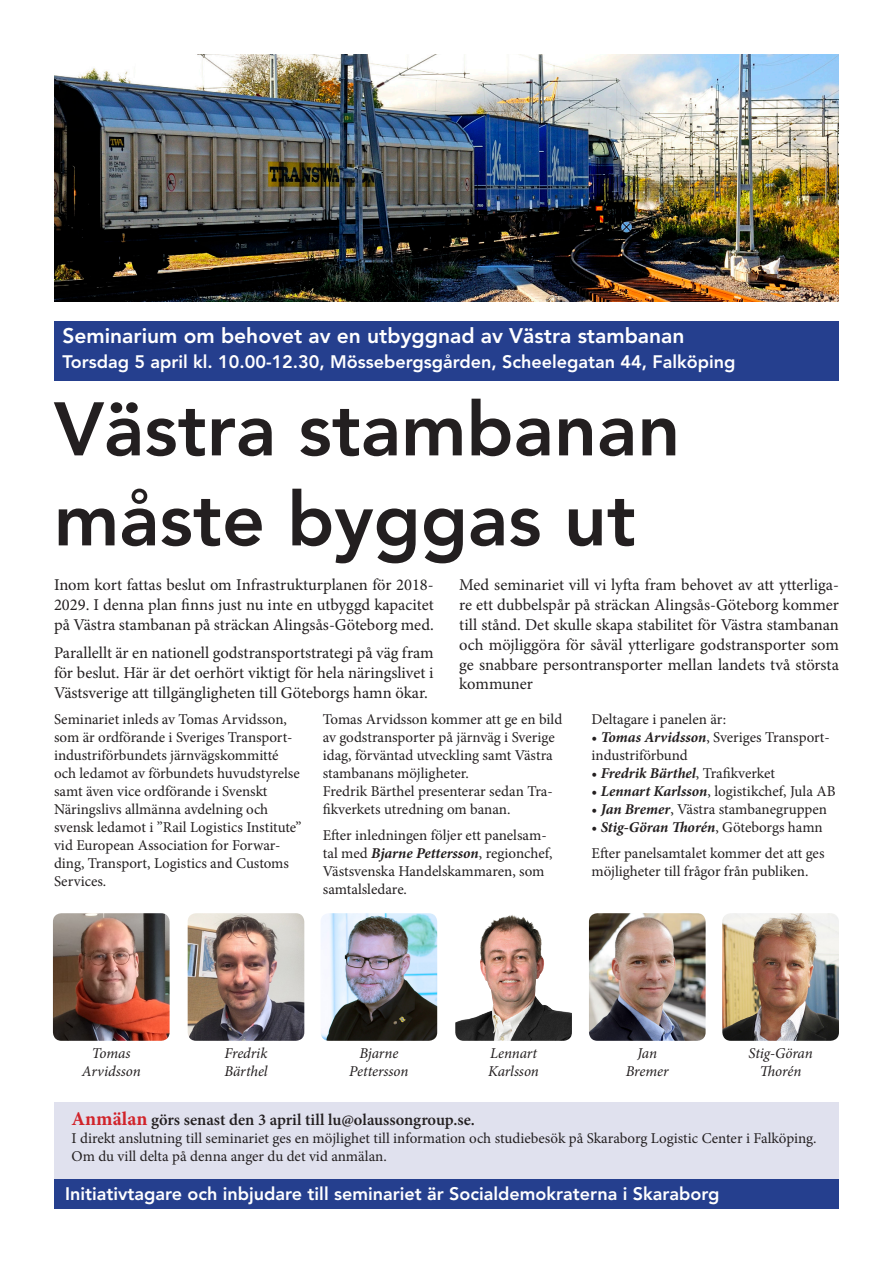
<style>
.page{position:relative;width:893px;height:1263px;background:#fff}
.page>*{position:absolute;margin:0;border:0;box-sizing:border-box;transform-origin:0 0}
.t1{font:800 75px "Avenir";color:#231f20}
.t2{font:800 21px "Avenir";color:#fff}
.t3{font:800 18px "Avenir";color:#fff}
.t4{font:16.5px/19.8px "Minion Pro";color:#231f20;text-align:justify}
.t5{font:600 16.5px "Minion Pro";letter-spacing:-.005em;color:#231f20}
.t6{font:15px/18px "Minion Pro";letter-spacing:-.005em;color:#231f20}
.t7{font:italic 15px "Minion Pro";letter-spacing:-.01em;color:#231f20}
.t8{font:italic 700 15px "Minion Pro";letter-spacing:-.005em;color:#231f20}
.s1{font-weight:700;font-style:italic}
.s2{font-weight:400;font-style:normal}
.s3{font-weight:700;font-size:19.5px;color:#d1232a}
</style>
<div class="page">
<div style="left:54px;top:1102px;width:785px;height:77px;background:#e0e1ee"></div>
<img style="left:54px;top:54px;width:785px;height:248px">
<img style="left:53px;top:913px;width:117px;height:128px">
<img style="left:321px;top:913px;width:116px;height:128px">
<img style="left:485px;top:915px;width:27px;height:16px">
<img style="left:589px;top:913px;width:117px;height:128px">
<img style="left:188px;top:913px;width:116px;height:128px">
<div style="left:54px;top:321px;width:785px;height:60px;background:#253f8e"></div>
<div style="left:54px;top:1179px;width:785px;height:30px;background:#253f8e"></div>
<img style="left:722px;top:913px;width:117px;height:128px">
<p class="t2" style="left:62px;top:323px;width:624px">Seminarium om behovet av en utbyggnad av Västra stambanan</p>
<p class="t3" style="left:62px;top:352px;width:675px">Torsdag 5 april kl. 10.00-12.30, Mössebergsgården, Scheelegatan 44, Falköping</p>
<p class="t1" style="left:54px;top:385px;width:628px">Västra stambanan</p>
<p class="t1" style="left:54px;top:475px;width:583px">måste byggas ut</p>
<p class="t4" style="left:54px;top:575px;width:381px">Inom kort fattas beslut om Infrastrukturplanen för 2018- 2029. I denna plan finns just nu inte en utbyggd kapacitet på Västra stambanan på sträckan Alingsås-Göteborg med.</p>
<p class="t4" style="left:54px;top:643px;width:381px">Parallellt är en nationell godstransportstrategi på väg fram för beslut. Här är det oerhört viktigt för hela näringslivet i Västsverige att tillgängligheten till Göteborgs hamn ökar.</p>
<p class="t4" style="left:459px;top:575px;width:381px">Med seminariet vill vi lyfta fram behovet av att ytterliga&shy;re ett dubbelspår på sträckan Alingsås-Göteborg kommer till stånd. Det skulle skapa stabilitet för Västra stambanan och möjliggöra för såväl ytterligare godstransporter som ge snabbare persontransporter mellan landets två största kommuner</p>
<p class="t6" style="left:54px;top:710px;width:249px">Seminariet inleds av Tomas Arvidsson, som är ordförande i Sveriges Transport&shy;industriförbundets järnvägskommitté och ledamot av förbundets huvudstyrelse samt även vice ordförande i Svenskt Näringslivs allmänna avdelning och svensk ledamot i ”Rail Logistics Institute” vid European Association for Forwar&shy;ding, Transport, Logistics and Customs Services.</p>
<p class="t6" style="left:323px;top:710px;width:241px">Tomas Arvidsson kommer att ge en bild av godstransporter på järnväg i Sverige idag, förväntad utveckling samt Västra stambanans möjligheter.</p>
<p class="t6" style="left:323px;top:782px;width:232px">Fredrik Bärthel presenterar sedan Tra&shy;fikverkets utredning om banan.</p>
<p class="t6" style="left:323px;top:826px;width:231px">Efter inledningen följer ett panelsam&shy;tal med <span class="s1">Bjarne Pettersson</span>, regionchef, Västsvenska Handelskammaren, som samtalsledare.</p>
<p class="t6" style="left:591px;top:710px;width:136px">Deltagare i panelen är:</p>
<p class="t6" style="left:591px;top:728px;width:240px">• <span class="s1">Tomas Arvidsson</span>, Sveriges Transport&shy;industriförbund</p>
<p class="t6" style="left:591px;top:764px;width:185px">• <span class="s1">Fredrik Bärthel</span>, Trafikverket</p>
<p class="t6" style="left:591px;top:782px;width:246px">• <span class="s1">Lennart Karlsson</span>, logistikchef, Jula AB</p>
<p class="t6" style="left:591px;top:800px;width:237px">• <span class="s1">Jan Bremer</span>, Västra stambanegruppen</p>
<p class="t8" style="left:591px;top:816px;width:233px"><span class="s2">•</span> Stig-Göran Thorén<span class="s2">, Göteborgs hamn</span></p>
<p class="t6" style="left:591px;top:844px;width:235px">Efter panelsamtalet kommer det att ges möjligheter till frågor från publiken.</p>
<p class="t7" style="left:225px;top:1043px;width:44px">Fredrik</p>
<p class="t7" style="left:224px;top:1061px;width:45px">Bärthel</p>
<p class="t5" style="left:72px;top:1108px;width:405px"><span class="s3">Anmälan</span> görs senast den 3 april till lu@olaussongroup.se.</p>
<p class="t6" style="left:72px;top:1129px;width:747px">I direkt anslutning till seminariet ges en möjlighet till information och studiebesök på Skaraborg Logistic Center i Falköping.<br>Om du vill delta på denna anger du det vid anmälan.</p>
<p class="t7" style="left:92px;top:1043px;width:40px">Tomas</p>
<p class="t7" style="left:82px;top:1061px;width:60px">Arvidsson</p>
<p class="t7" style="left:749px;top:1043px;width:66px">Stig-Göran</p>
<p class="t7" style="left:760px;top:1061px;width:43px">Thorén</p>
<p class="t7" style="left:359px;top:1043px;width:41px">Bjarne</p>
<p class="t7" style="left:349px;top:1061px;width:61px">Pettersson</p>
<p class="t7" style="left:490px;top:1043px;width:49px">Lennart</p>
<p class="t7" style="left:488px;top:1061px;width:52px">Karlsson</p>
<p class="t7" style="left:637px;top:1043px;width:21px">Jan</p>
<p class="t7" style="left:626px;top:1061px;width:44px">Bremer</p>
<p class="t3" style="left:65px;top:1183px;width:656px">Initiativtagare och inbjudare till seminariet är Socialdemokraterna i Skaraborg</p>
</div>
